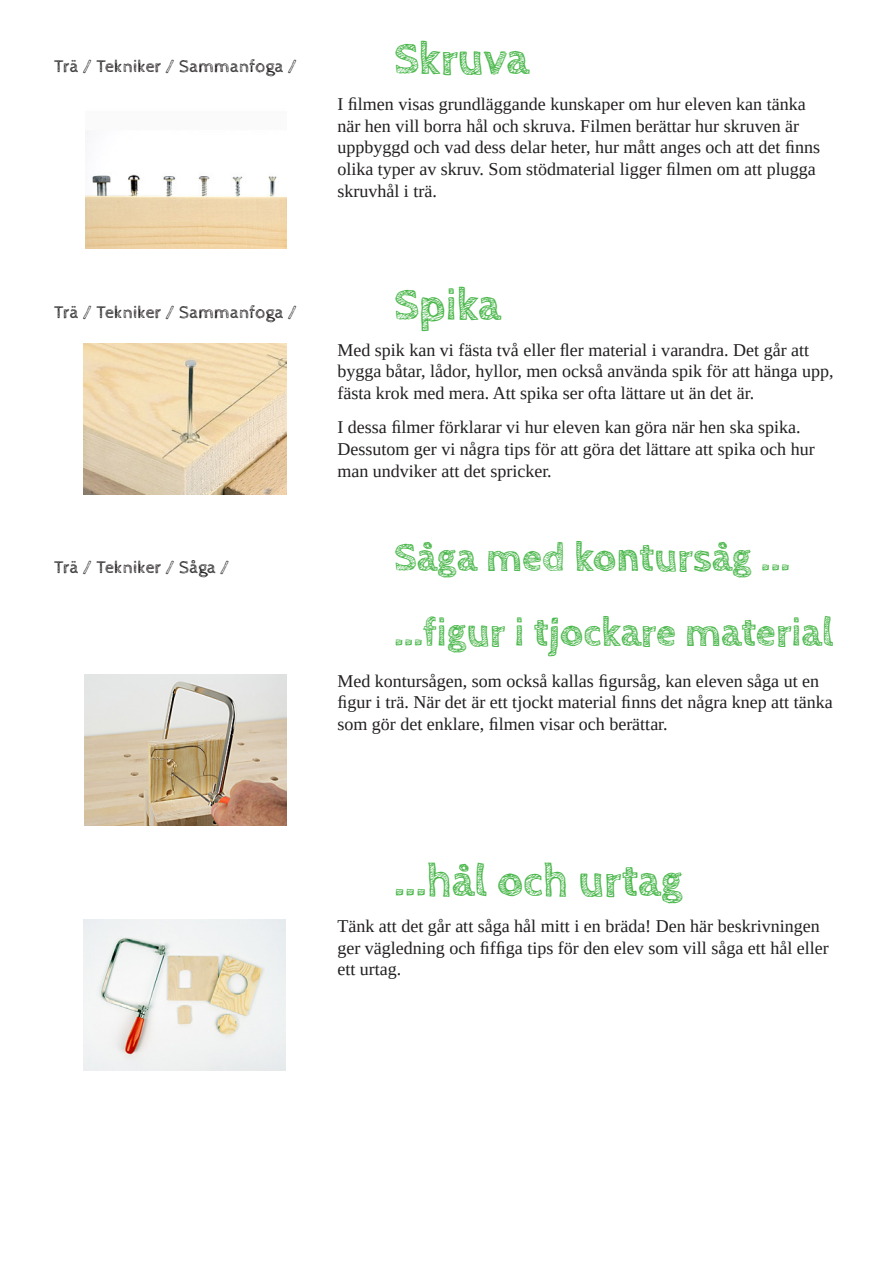
<style>
.page{position:relative;width:893px;height:1263px;background:#fff}
.page>*{position:absolute;margin:0;border:0;box-sizing:border-box;transform-origin:0 0}
.t1{font:700 45px "Cabin Sketch";color:#49b74a}
.t2{font:700 40.5px "Cabin Sketch";color:#49b74a}
.t3{font:18px/21.6px "Tinos";color:#231f20}
.t4{font:18px "Cabin Sketch";color:#231f20}
</style>
<div class="page">
<img style="left:85px;top:174px;width:201px;height:75px">
<img style="left:84px;top:343px;width:202px;height:152px">
<img style="left:85px;top:674px;width:201px;height:151px">
<img style="left:84px;top:920px;width:201px;height:151px">
<p class="t4" style="left:54px;top:57px;width:245px">Trä / Tekniker / Sammanfoga /</p>
<p class="t4" style="left:54px;top:302px;width:245px">Trä / Tekniker / Sammanfoga /</p>
<p class="t4" style="left:54px;top:557px;width:177px">Trä / Tekniker / Såga /</p>
<p class="t1" style="left:394px;top:34px;width:137px">Skruva</p>
<p class="t3" style="left:337px;top:93px;width:484px">I filmen visas grundläggande kunskaper om hur eleven kan tänka när hen vill borra hål och skruva. Filmen berättar hur skruven är uppbyggd och vad dess delar heter, hur mått anges och att det finns olika typer av skruv. Som stödmaterial ligger filmen om att plugga skruvhål i trä.</p>
<p class="t1" style="left:394px;top:280px;width:108px">Spika</p>
<p class="t3" style="left:337px;top:339px;width:498px">Med spik kan vi fästa två eller fler material i varandra. Det går att bygga båtar, lådor, hyllor, men också använda spik för att hänga upp, fästa krok med mera. Att spika ser ofta lättare ut än det är.</p>
<p class="t3" style="left:337px;top:416px;width:479px">I dessa filmer förklarar vi hur eleven kan göra när hen ska spika.<br>Dessutom ger vi några tips för att göra det lättare att spika och hur man undviker att det spricker.</p>
<p class="t2" style="left:394px;top:534px;width:398px">Såga med kontursåg ...</p>
<p class="t2" style="left:394px;top:610px;width:441px">...figur i tjockare material</p>
<p class="t3" style="left:337px;top:670px;width:497px">Med kontursågen, som också kallas figursåg, kan eleven såga ut en figur i trä. När det är ett tjockt material finns det några knep att tänka som gör det enklare, filmen visar och berättar.</p>
<p class="t1" style="left:394px;top:856px;width:290px">...hål och urtag</p>
<p class="t3" style="left:337px;top:915px;width:493px">Tänk att det går att såga hål mitt i en bräda! Den här beskrivningen ger vägledning och fiffiga tips för den elev som vill såga ett hål eller ett urtag.</p>
</div>
